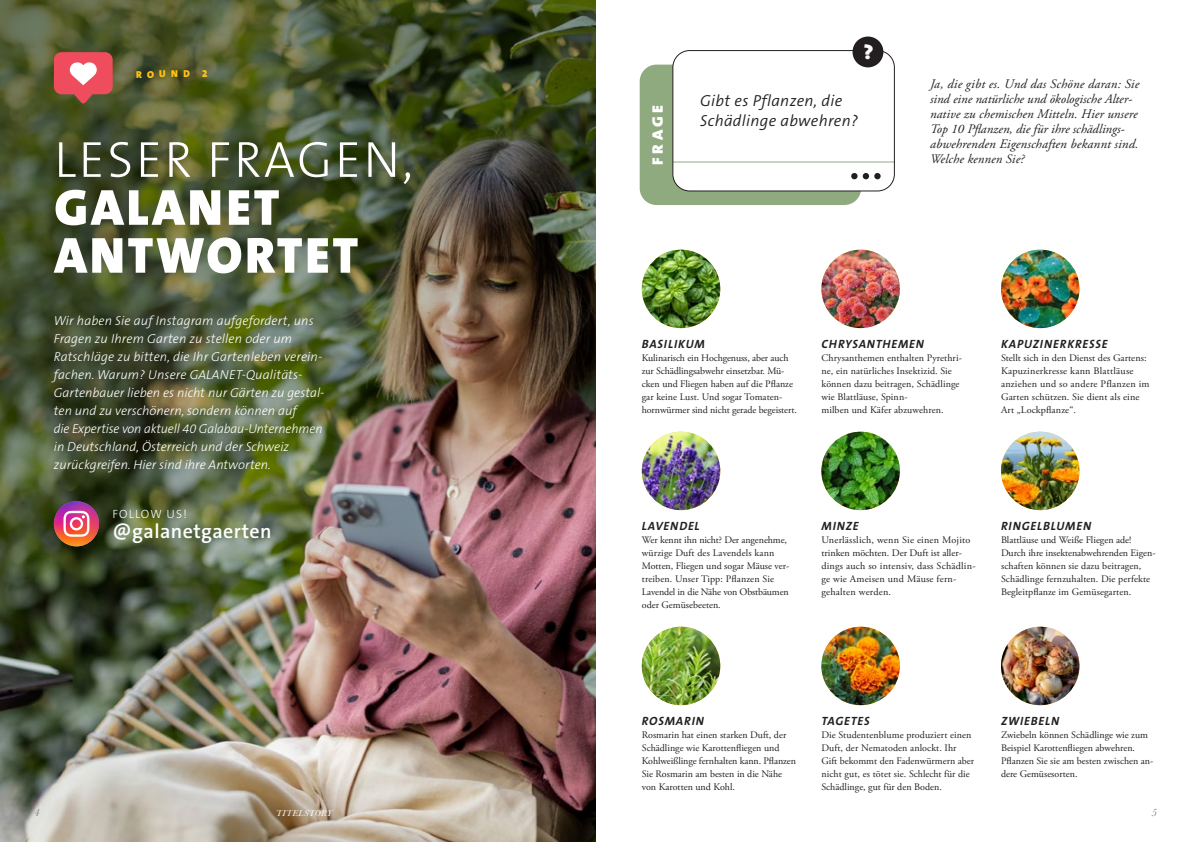
<style>
.page{position:relative;width:1191px;height:842px;background:#fff}
.page>*{position:absolute;margin:0;border:0;box-sizing:border-box;transform-origin:0 0}
._01_Headline{font:900 51.1px/47.9px "The Sans B W9";letter-spacing:.055em;color:#fff}
._01_Headline-2{font:300 51.1px "The Sans B W3";letter-spacing:.055em;color:#fff}
._04a_Zwischenheadline_TheSans_Versal{font:900 20.3px "The Sans B W9";color:#fff;scale:1.07 1}
.t1{font:600 20px "The Sans B W6";letter-spacing:.02em;color:#fff}
._01_Headline-3{font:italic 300 16px/19.2px "The Sans B W4";letter-spacing:.02em;color:#231f20}
._04a_Zwischenheadline_TheSans_Versal-2{font:900 15.2px "The Sans B W9";color:#fff;scale:1.07 1}
._02_Introtext{font:italic 300 13px/18px "The Sans B W3";color:#fff}
._04c_Zeischenheadline_Baskerville_italic{font:italic 13px/15px "Adobe Garamond Pro";letter-spacing:.01em;color:#231f20}
.t2{font:italic 700 12px "The Sans B W7";letter-spacing:.07em;color:#231f20}
.t3{font:300 12px "The Sans B W3";letter-spacing:.095em;color:#fff}
.t4{font:italic 11px "Baskerville";color:#808285}
.t5{font:10px/13px "Adobe Garamond Pro";color:#231f20}
.t6{font:10px/13px "Adobe Garamond Pro";letter-spacing:.02em;color:#231f20}
._01_Headline-4{font:900 10px "The Sans B W9";color:#fec314}
.t7{font:italic 9px "Baskerville";letter-spacing:.06em;color:#fff}
</style>
<div class="page">
<img style="left:0;top:0;width:595px;height:842px">
<svg style="left:54px;top:52px;width:59px;height:51px"></svg>
<img style="left:54px;top:501px;width:45px;height:45px;border-radius:23px">
<svg style="left:63px;top:511px;width:26px;height:26px"></svg>
<div style="left:639px;top:65px;width:222px;height:140px;background:#90aa7f;border-radius:17px"></div>
<div style="left:673px;top:51px;width:221px;height:140px;background:#fff;border-radius:17px"></div>
<hr style="left:673px;top:162px;width:221px;height:1px;background:#90aa7f">
<div style="left:672px;top:50px;width:223px;height:141px;border:1px solid #231f20;border-radius:17px"></div>
<svg style="left:851px;top:173px;width:6px;height:6px"></svg>
<div style="left:862px;top:173px;width:7px;height:6px;background:#231f20;border-radius:50%"></div>
<svg style="left:874px;top:173px;width:6px;height:6px"></svg>
<div style="left:852px;top:37px;width:31px;height:30px;background:#231f20;border-radius:50%"></div>
<img style="left:642px;top:627px;width:78px;height:78px;border-radius:39px">
<img style="left:642px;top:250px;width:78px;height:78px;border-radius:39px">
<img style="left:821px;top:627px;width:79px;height:78px;border-radius:39px">
<img style="left:821px;top:432px;width:79px;height:78px;border-radius:39px">
<img style="left:821px;top:250px;width:79px;height:78px;border-radius:39px">
<img style="left:1001px;top:627px;width:78px;height:78px;border-radius:39px">
<img style="left:1001px;top:432px;width:78px;height:78px;border-radius:39px">
<img style="left:1001px;top:250px;width:78px;height:78px;border-radius:39px">
<img style="left:642px;top:432px;width:78px;height:78px;border-radius:39px">
<p class="_01_Headline-4" style="left:136px;top:68px;width:73px;rotate:-1deg">ROUND 2</p>
<p class="_01_Headline-2" style="left:54px;top:127px;width:360px">LESER FRAGEN,</p>
<p class="_01_Headline" style="left:54px;top:184px;width:305px">GALANET<br>ANTWORTET</p>
<p class="_02_Introtext" style="left:54px;top:312px;width:272px">Wir haben Sie auf Instagram aufgefordert, uns Fragen zu Ihrem Garten zu stellen oder um Ratschläge zu bitten, die Ihr Gartenleben verein&shy;fachen. Warum? Unsere GALANET-Qualitäts-Gartenbauer lieben es nicht nur Gärten zu gestal&shy;ten und zu verschönern, sondern können auf<br>die Expertise von aktuell 40 Galabau-Unternehmen in Deutschland, Österreich und der Schweiz zurückgreifen. Hier sind ihre Antworten.</p>
<p class="t3" style="left:112px;top:506px;width:76px">FOLLOW US!</p>
<p class="t1" style="left:112px;top:519px;width:161px">@galanetgaerten</p>
<p class="t4" style="left:34px;top:805px;width:7px">4</p>
<p class="t7" style="left:276px;top:807px;width:58px">TITELSTORY</p>
<p class="_04a_Zwischenheadline_TheSans_Versal-2" style="left:648px;top:165px;width:57px;rotate:-90deg">FRAGE</p>
<p class="_04a_Zwischenheadline_TheSans_Versal" style="left:863px;top:39px;width:11px">?</p>
<p class="_01_Headline-3" style="left:700px;top:92px;width:159px">Gibt es Pflanzen, die<br>Schädlinge abwehren?</p>
<p class="_04c_Zeischenheadline_Baskerville_italic" style="left:930px;top:77px;width:211px">Ja, die gibt es. Und das Schöne daran: Sie sind eine natürliche und ökologische Alter&shy;native zu chemischen Mitteln. Hier unsere Top 10 Pflanzen, die für ihre schädlings&shy;abwehrenden Eigenschaften bekannt sind.<br>Welche kennen Sie?</p>
<p class="t2" style="left:642px;top:336px;width:64px">BASILIKUM</p>
<p class="t5" style="left:642px;top:352px;width:157px">Kulinarisch ein Hochgenuss, aber auch zur Schädlingsabwehr einsetzbar. Mü&shy;cken und Fliegen haben auf die Pflanze gar keine Lust. Und sogar Tomaten&shy;hornwürmer sind nicht gerade begeistert.</p>
<p class="t2" style="left:821px;top:336px;width:104px">CHRYSANTHEMEN</p>
<p class="t5" style="left:821px;top:352px;width:142px">Chrysanthemen enthalten Pyrethri&shy;ne, ein natürliches Insektizid. Sie können dazu beitragen, Schädlinge wie Blattläuse, Spinn-<br>milben und Käfer abzuwehren.</p>
<p class="t2" style="left:1001px;top:336px;width:108px">KAPUZINERKRESSE</p>
<p class="t5" style="left:1001px;top:352px;width:150px">Stellt sich in den Dienst des Gartens:<br>Kapuzinerkresse kann Blattläuse anziehen und so andere Pflanzen im<br>Garten schützen. Sie dient als eine<br>Art „Lockpflanze“.</p>
<p class="t2" style="left:642px;top:518px;width:59px">LAVENDEL</p>
<p class="t5" style="left:642px;top:534px;width:149px">Wer kennt ihn nicht? Der angenehme, würzige Duft des Lavendels kann<br>Motten, Fliegen und sogar Mäuse ver&shy;treiben. Unser Tipp: Pflanzen Sie<br>Lavendel in die Nähe von Obstbäumen oder Gemüsebeeten.</p>
<p class="t2" style="left:821px;top:518px;width:39px">MINZE</p>
<p class="t6" style="left:821px;top:534px;width:156px">Unerlässlich, wenn Sie einen Mojito trinken möchten. Der Duft ist aller&shy;dings auch so intensiv, dass Schädlin&shy;ge wie Ameisen und Mäuse fern&shy;gehalten werden.</p>
<p class="t2" style="left:1001px;top:518px;width:91px">RINGELBLUMEN</p>
<p class="t5" style="left:1001px;top:534px;width:156px">Blattläuse und Weiße Fliegen ade!<br>Durch ihre insektenabwehrenden Eigen&shy;schaften können sie dazu beitragen, Schädlinge fernzuhalten. Die perfekte Begleitpflanze im Gemüsegarten.</p>
<p class="t2" style="left:642px;top:713px;width:64px">ROSMARIN</p>
<p class="t5" style="left:642px;top:729px;width:156px">Rosmarin hat einen starken Duft, der Schädlinge wie Karottenfliegen und Kohlweißlinge fernhalten kann. Pflanzen Sie Rosmarin am besten in die Nähe von Karotten und Kohl.</p>
<p class="t2" style="left:821px;top:713px;width:50px">TAGETES</p>
<p class="t5" style="left:821px;top:729px;width:154px">Die Studentenblume produziert einen Duft, der Nematoden anlockt. Ihr Gift bekommt den Fadenwürmern aber nicht gut, es tötet sie. Schlecht für die Schädlinge, gut für den Boden.</p>
<p class="t2" style="left:1001px;top:713px;width:60px">ZWIEBELN</p>
<p class="t5" style="left:1001px;top:729px;width:154px">Zwiebeln können Schädlinge wie zum Beispiel Karottenfliegen abwehren.<br>Pflanzen Sie sie am besten zwischen an&shy;dere Gemüsesorten.</p>
<p class="t4" style="left:1151px;top:805px;width:7px">5</p>
</div>
